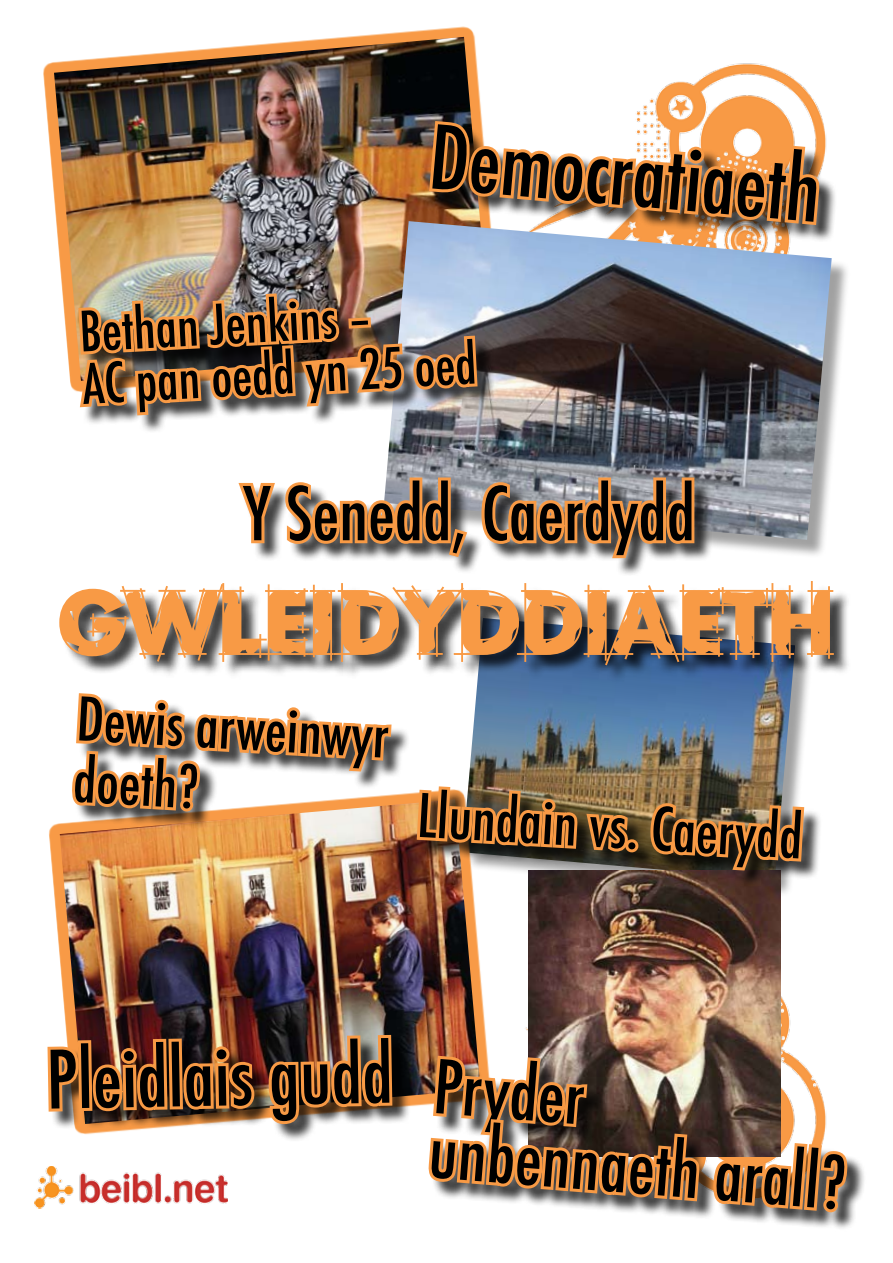
<style>
.page{position:relative;width:893px;height:1263px;background:#fff}
.page>*{position:absolute;margin:0;border:0;box-sizing:border-box;transform-origin:0 0}
.t1{font:90px "Rough Draft";color:#f89a45}
.t2{font:500 condensed 85.5px "Futura";color:#000}
.t3{font:500 condensed 78px "Futura";color:#000}
.t4{font:500 condensed 72px/65.8px "Futura";color:#000}
.t5{font:500 condensed 58.5px/61.1px "Futura";color:#000}
.t6{font:500 condensed 54px/52.5px "Futura";color:#000}
</style>
<div class="page">
<img style="left:650px;top:63px;width:165px;height:38px">
<svg style="left:43px;top:26px;width:432px;height:75px"></svg>
<img style="left:54px;top:37px;width:427px;height:64px">
<img style="left:34px;top:1176px;width:10px;height:33px">
<div style="left:431px;top:1058px;width:462px;height:205px;background:#000;opacity:.75"></div>
<img style="left:44px;top:101px;width:807px;height:1162px">
<p class="t2" style="left:435px;top:102px;width:393px;rotate:5deg">Democratiaeth</p>
<p class="t6" style="left:78px;top:306px;width:396px;rotate:-3deg">Bethan Jenkins –<br>AC pan oedd yn 25 oed</p>
<p class="t4" style="left:243px;top:481px;width:454px">Y Senedd, Caerdydd</p>
<p class="t1" style="left:59px;top:564px;width:777px">GWLEIDYDDIAETH</p>
<p class="t5" style="left:78px;top:689px;width:314px;rotate:3deg">Dewis arweinwyr doeth?</p>
<p class="t5" style="left:419px;top:786px;width:387px;rotate:3deg">Llundain vs. Caerydd</p>
<p class="t3" style="left:46px;top:1030px;width:348px;rotate:-1deg">Pleidlais gudd</p>
<p class="t4" style="left:436px;top:1054px;width:420px;rotate:4deg">Pryder unbennaeth arall?</p>
</div>
